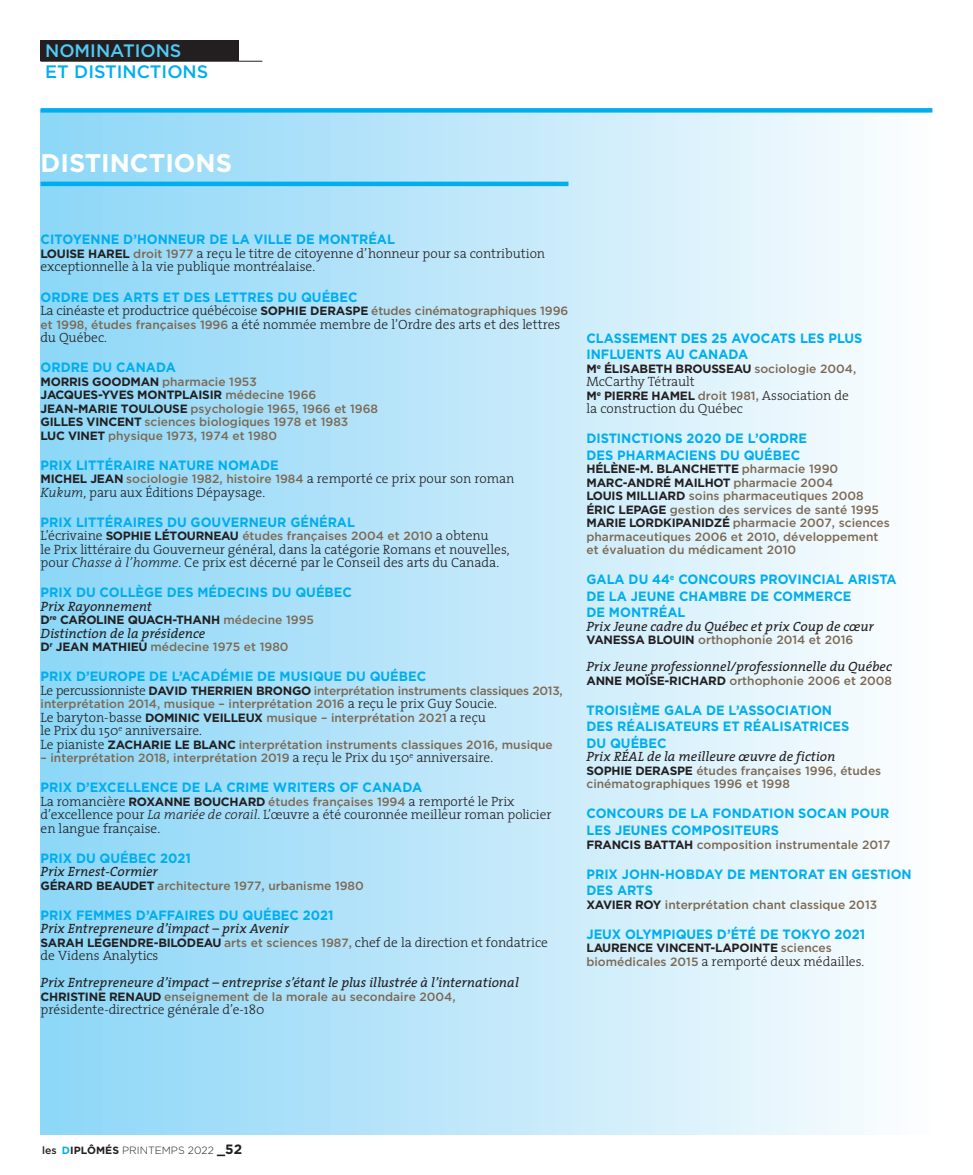
<style>
.page{position:relative;width:973px;height:1175px;background:#fff}
.page>*{position:absolute;margin:0;border:0;box-sizing:border-box;transform-origin:0 0}
.t1{font:700 25.5px "Gotham";color:#fff}
.t2{font:500 18px "Gotham";color:#00aeef}
.t3{font:500 18px "Gotham";color:#51caf5}
.t4{font:300 13.5px/13.5px "The Serif";color:#231f20}
.t5{font:700 13.5px/16.5px "Gotham";color:#00aeef;scale:.95 1}
.t6{font:italic 13.5px "The Serif";color:#231f20}
.t7{font:500 12px/13.5px "Gotham";color:#7c6954}
.t8{font:700 12px "Gotham";letter-spacing:-.02em;color:#231f20}
.t9{font:300 10.5px "Gotham";color:#231f20}
.s1{font-family:"Gotham";font-weight:700;font-size:12px}
.s2{font-family:"Gotham";font-weight:500;font-size:12px;color:#7c6954}
.s3{font-weight:700;color:#231f20}
.s4{font-family:"The Serif";font-weight:300;font-size:13.5px;color:#231f20}
.s5{font-style:italic}
.s6{font-weight:500;color:#7c6954}
.s7{font-weight:400;font-style:italic}
.s8{font-weight:500}
.s9{font-weight:700;color:#00aeef}
.s10{font-weight:700}
.s11{font-weight:700;font-size:13.5px}
</style>
<div class="page">
<div style="left:41px;top:110px;width:891px;height:1024px;background:linear-gradient(to right,#8bd6f7,#fbfdfe)"></div>
<div style="left:41px;top:41px;width:198px;height:20px;background:#231f20"></div>
<hr style="left:41px;top:61px;width:221px;height:1px;background:#231f20">
<div style="left:41px;top:108px;width:891px;height:5px;background:#00aeef"></div>
<hr style="left:41px;top:182px;width:527px;height:4px;background:#00aeef">
<h2 class="t3" style="left:45px;top:41px;width:138px">NOMINATIONS</h2>
<h2 class="t2" style="left:45px;top:62px;width:165px">ET DISTINCTIONS</h2>
<h1 class="t1" style="left:41px;top:148px;width:193px">DISTINCTIONS</h1>
<p class="t5" style="left:41px;top:231px;width:374px">CITOYENNE D’HONNEUR DE LA VILLE DE MONTRÉAL</p>
<p class="t4" style="left:41px;top:246px;width:506px"><span class="s1">LOUISE HAREL</span> <span class="s2">droit 1977</span> a reçu le titre de citoyenne d’honneur pour sa contribution exceptionnelle à la vie publique montréalaise.</p>
<p class="t5" style="left:41px;top:288px;width:335px">ORDRE DES ARTS ET DES LETTRES DU QUÉBEC</p>
<p class="t4" style="left:41px;top:303px;width:529px">La cinéaste et productrice québécoise <span class="s1">SOPHIE DERASPE</span> <span class="s2">études cinématographiques 1996 et 1998, études françaises 1996</span> a été nommée membre de l’Ordre des arts et des lettres du Québec.</p>
<p class="t5" style="left:41px;top:359px;width:144px">ORDRE DU CANADA</p>
<p class="t7" style="left:41px;top:374px;width:339px"><span class="s3">MORRIS GOODMAN</span> pharmacie 1953<br><span class="s3">JACQUES-YVES MONTPLAISIR</span> médecine 1966<br><span class="s3">JEAN-MARIE TOULOUSE</span> psychologie 1965, 1966 et 1968<br><span class="s3">GILLES VINCENT</span> sciences biologiques 1978 et 1983<br><span class="s3">LUC VINET</span> physique 1973, 1974 et 1980</p>
<p class="t5" style="left:41px;top:456px;width:252px">PRIX LITTÉRAIRE NATURE NOMADE</p>
<p class="t7" style="left:41px;top:472px;width:475px"><span class="s3">MICHEL JEAN</span> sociologie 1982, histoire 1984 <span class="s4">a remporté ce prix pour son roman</span></p>
<p class="t4" style="left:41px;top:485px;width:226px"><span class="s5">Kukum</span>, paru aux Éditions Dépaysage.</p>
<p class="t5" style="left:41px;top:513px;width:332px">PRIX LITTÉRAIRES DU GOUVERNEUR GÉNÉRAL</p>
<p class="t7" style="left:41px;top:529px;width:449px"><span class="s4">L’écrivaine</span> <span class="s3">SOPHIE LÉTOURNEAU</span> études françaises 2004 et 2010 <span class="s4">a obtenu</span></p>
<p class="t4" style="left:41px;top:542px;width:470px">le Prix littéraire du Gouverneur général, dans la catégorie Romans et nouvelles, pour <span class="s5">Chasse à l’homme</span>. Ce prix est décerné par le Conseil des arts du Canada.</p>
<p class="t5" style="left:41px;top:584px;width:329px">PRIX DU COLLÈGE DES MÉDECINS DU QUÉBEC</p>
<p class="t6" style="left:41px;top:595px;width:113px">Prix Rayonnement</p>
<p class="t8" style="left:41px;top:613px;width:275px">D<sup>re</sup> CAROLINE QUACH-THANH <span class="s6">médecine 1995</span></p>
<p class="t6" style="left:41px;top:622px;width:166px">Distinction de la présidence</p>
<p class="t7" style="left:41px;top:640px;width:249px"><span class="s3">D</span><sup>r</sup> <span class="s3">JEAN MATHIEU</span> médecine 1975 et 1980</p>
<p class="t5" style="left:41px;top:668px;width:407px">PRIX D’EUROPE DE L’ACADÉMIE DE MUSIQUE DU QUÉBEC</p>
<p class="t7" style="left:41px;top:683px;width:523px"><span class="s4">Le percussionniste</span> <span class="s3">DAVID THERRIEN BRONGO</span> interprétation instruments classiques 2013, interprétation 2014, musique – interprétation 2016 <span class="s4">a reçu le prix Guy Soucie.<br>Le baryton-basse</span> <span class="s3">DOMINIC VEILLEUX</span> musique – interprétation 2021 <span class="s4">a reçu</span></p>
<p class="t4" style="left:41px;top:723px;width:163px">le Prix du 150<sup>e</sup> anniversaire.</p>
<p class="t7" style="left:41px;top:737px;width:513px"><span class="s4">Le pianiste</span> <span class="s3">ZACHARIE LE BLANC</span> interprétation instruments classiques 2016, musique</p>
<p class="t7" style="left:41px;top:751px;width:454px">– interprétation 2018, interprétation 2019 <span class="s4">a reçu le Prix du 150</span><sup>e</sup> <span class="s4">anniversaire.</span></p>
<p class="t5" style="left:41px;top:779px;width:403px">PRIX D’EXCELLENCE DE LA CRIME WRITERS OF CANADA</p>
<p class="t4" style="left:41px;top:794px;width:512px">La romancière <span class="s1">ROXANNE BOUCHARD</span> <span class="s2">études françaises 1994</span> a remporté le Prix d’excellence pour <span class="s5">La mariée de corail</span>. L’œuvre a été couronnée meilleur roman policier en langue française.</p>
<p class="t5" style="left:41px;top:849px;width:159px">PRIX DU QUÉBEC 2021</p>
<p class="t6" style="left:41px;top:860px;width:119px">Prix Ernest-Cormier</p>
<p class="t7" style="left:41px;top:878px;width:325px"><span class="s3">GÉRARD BEAUDET</span> architecture 1977, urbanisme 1980</p>
<p class="t5" style="left:41px;top:906px;width:310px">PRIX FEMMES D’AFFAIRES DU QUÉBEC 2021</p>
<p class="t4" style="left:41px;top:921px;width:508px"><span class="s7">Prix Entrepreneure d’impact – prix Avenir<br></span><span class="s1">SARAH LEGENDRE-BILODEAU</span> <span class="s2">arts et sciences 1987,</span> chef de la direction et fondatrice de Videns Analytics</p>
<p class="t6" style="left:41px;top:971px;width:479px">Prix Entrepreneure d’impact – entreprise s’étant le plus illustrée à l’international</p>
<p class="t7" style="left:41px;top:989px;width:416px"><span class="s3">CHRISTINE RENAUD</span> enseignement de la morale au secondaire 2004,</p>
<p class="t4" style="left:41px;top:1002px;width:225px">présidente-directrice générale d’e-180</p>
<p class="t5" style="left:586px;top:329px;width:292px">CLASSEMENT DES 25 AVOCATS LES PLUS<br>INFLUENTS AU CANADA</p>
<p class="t8" style="left:586px;top:362px;width:271px">M<sup>e</sup> ÉLISABETH BROUSSEAU <span class="s6">sociologie 2004,</span></p>
<p class="t4" style="left:586px;top:374px;width:264px">McCarthy Tétrault<br><span class="s1">M</span><sup>e</sup> <span class="s1">PIERRE HAMEL</span> <span class="s2">droit 1981,</span> Association de la construction du Québec</p>
<p class="t5" style="left:586px;top:430px;width:233px">DISTINCTIONS 2020 DE L’ORDRE<br>DES PHARMACIENS DU QUÉBEC</p>
<p class="t7" style="left:586px;top:462px;width:305px"><span class="s3">HÉLÈNE-M. BLANCHETTE</span> pharmacie 1990<br><span class="s3">MARC-ANDRÉ MAILHOT</span> pharmacie 2004<br><span class="s3">LOUIS MILLIARD</span> soins pharmaceutiques 2008<br><span class="s3">ÉRIC LEPAGE</span> gestion des services de santé 1995<br><span class="s3">MARIE LORDKIPANIDZÉ</span> pharmacie 2007, sciences pharmaceutiques 2006 et 2010, développement et évaluation du médicament 2010</p>
<p class="t5" style="left:586px;top:571px;width:328px">GALA DU 44<sup>e</sup> CONCOURS PROVINCIAL ARISTA<br>DE LA JEUNE CHAMBRE DE COMMERCE<br>DE MONTRÉAL</p>
<p class="t6" style="left:586px;top:615px;width:289px">Prix Jeune cadre du Québec et prix Coup de cœur</p>
<p class="t7" style="left:586px;top:633px;width:268px"><span class="s3">VANESSA BLOUIN</span> orthophonie 2014 et 2016</p>
<p class="t6" style="left:586px;top:655px;width:307px">Prix Jeune professionnel/professionnelle du Québec</p>
<p class="t7" style="left:586px;top:673px;width:307px"><span class="s3">ANNE MOÏSE-RICHARD</span> orthophonie 2006 et 2008</p>
<p class="t5" style="left:586px;top:701px;width:278px">TROISIÈME GALA DE L’ASSOCIATION<br>DES RÉALISATEURS ET RÉALISATRICES<br>DU QUÉBEC</p>
<p class="t6" style="left:586px;top:745px;width:250px">Prix RÉAL de la meilleure œuvre de fiction</p>
<p class="t7" style="left:586px;top:763px;width:296px"><span class="s3">SOPHIE DERASPE</span> études françaises 1996, études cinématographiques 1996 et 1998</p>
<p class="t5" style="left:586px;top:805px;width:320px">CONCOURS DE LA FONDATION SOCAN POUR<br>LES JEUNES COMPOSITEURS</p>
<p class="t7" style="left:586px;top:837px;width:305px"><span class="s3">FRANCIS BATTAH</span> composition instrumentale 2017</p>
<p class="t5" style="left:586px;top:865px;width:344px">PRIX JOHN-HOBDAY DE MENTORAT EN GESTION<br>DES ARTS</p>
<p class="t7" style="left:586px;top:897px;width:292px"><span class="s3">XAVIER ROY</span> interprétation chant classique 2013</p>
<p class="t5" style="left:586px;top:925px;width:295px">JEUX OLYMPIQUES D’ÉTÉ DE TOKYO 2021</p>
<p class="t8" style="left:586px;top:941px;width:247px">LAURENCE VINCENT-LAPOINTE <span class="s6">sciences</span></p>
<p class="t4" style="left:586px;top:953px;width:279px"><span class="s2">biomédicales 2015</span> a remporté deux médailles.</p>
<p class="t9" style="left:42px;top:1144px;width:201px"><span class="s8">les</span> <span class="s9">D</span><span class="s10">IPLÔMÉS</span> PRINTEMPS 2022 <span class="s11">_52</span></p>
</div>
